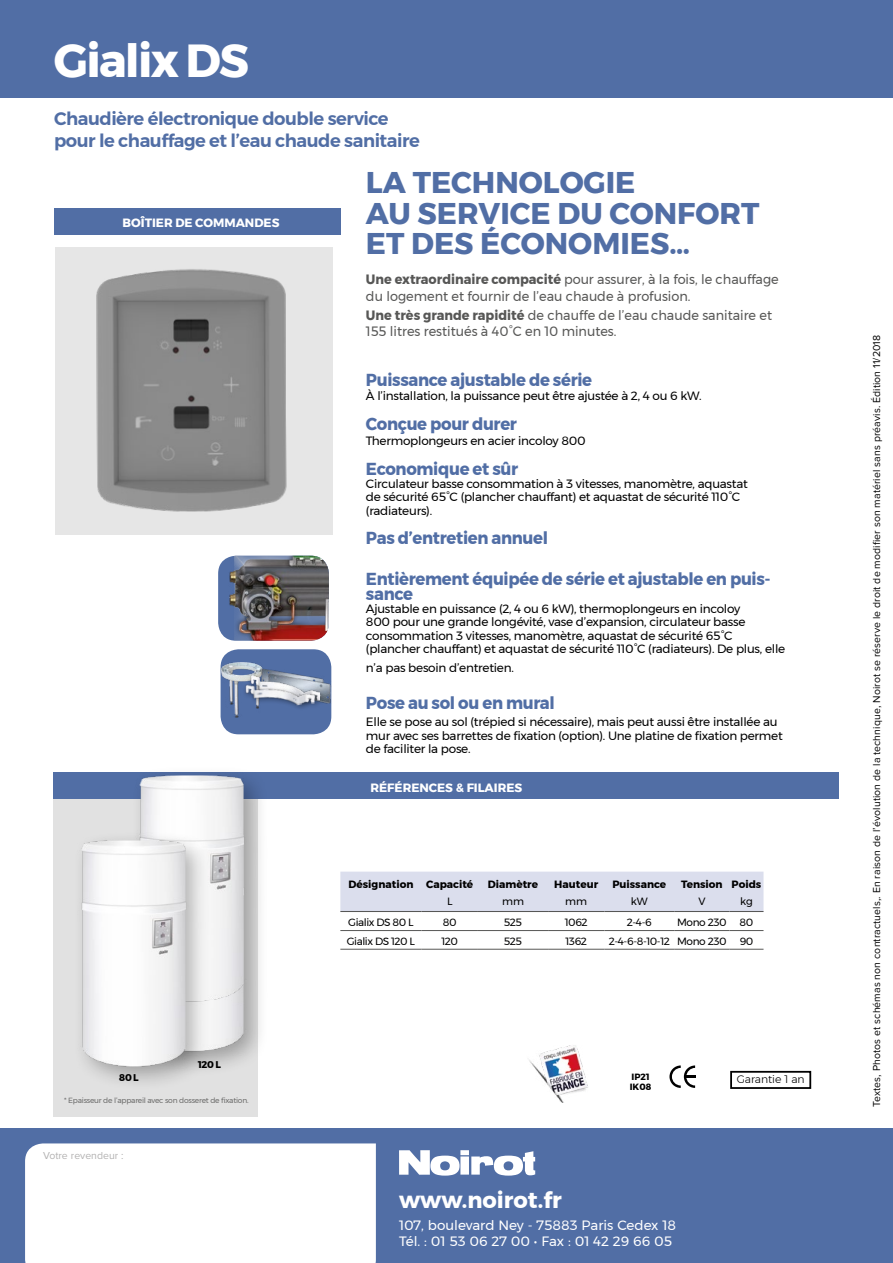
<style>
.page{position:relative;width:893px;height:1263px;background:#fff}
.page>*{position:absolute;margin:0;border:0;box-sizing:border-box;transform-origin:0 0}
.t1{font:700 46.2px "Montserrat";letter-spacing:-.04em;color:#fff}
.t2{font:700 29.85px/30.5px "Montserrat";color:#516ea5}
.t3{font:700 22.5px "Montserrat";color:#fff}
.t4{font:600 18px/22.5px "Montserrat";letter-spacing:-.025em;color:#516ea5}
.t5{font:700 17.4px/14.7px "Montserrat";letter-spacing:-.02em;color:#516ea5;scale:.95 1}
.t6{font:13.5px/16.5px "Montserrat";color:#575756;scale:.95 1}
.t7{font:13.5px/16.2px "Montserrat";color:#fff}
.t8{font:12px/13.4px "Montserrat";letter-spacing:-.02em;color:#000}
.t9{font:700 12px "Montserrat";color:#fff}
.t10{font:300 10.8px "Montserrat";color:#000}
.t11{font:10.5px "Proxima Nova";letter-spacing:.01em;color:#000}
.t12{font:10.5px "Montserrat";letter-spacing:-.04em;color:#000}
.t13{font:700 10.5px "Montserrat";color:#000}
.t14{font:10.5px "Proxima Nova";color:#b3b2b2}
.t15{font:700 9.75px "Montserrat";color:#000}
.t16{font:700 9px/10.8px "Montserrat";color:#000}
.t17{font:7.5px "Montserrat";letter-spacing:-.03em;color:#6d6d6c}
.s1{font-weight:700}
</style>
<div class="page">
<div style="left:0;top:0;width:893px;height:98px;background:#516ea5"></div>
<div style="left:0;top:1128px;width:893px;height:135px;background:#516ea5"></div>
<div style="left:25px;top:1143px;width:351px;height:120px;background:#fff"></div>
<svg style="left:399px;top:1150px;width:136px;height:25px"></svg>
<div style="left:53px;top:799px;width:205px;height:318px;background:#e1e1e1"></div>
<div style="left:54px;top:208px;width:286px;height:26px;background:#516ea5"></div>
<div style="left:53px;top:772px;width:786px;height:27px;background:#516ea5"></div>
<div style="left:55px;top:247px;width:277px;height:288px;background:#e6e6e6"></div>
<img style="left:96px;top:269px;width:191px;height:243px">
<img style="left:218px;top:556px;width:111px;height:85px">
<div style="left:221px;top:649px;width:110px;height:85px;background:#516ea5;border-radius:18px"></div>
<img style="left:221px;top:661px;width:40px;height:57px">
<img style="left:261px;top:666px;width:6px;height:7px">
<img style="left:267px;top:669px;width:64px;height:34px">
<div style="left:247px;top:673px;width:79px;height:33px;background:#000;opacity:.4"></div>
<img style="left:250px;top:675px;width:70px;height:7px">
<div style="left:242px;top:682px;width:79px;height:29px;background:#000;opacity:.4"></div>
<img style="left:245px;top:678px;width:69px;height:32px">
<img style="left:529px;top:1045px;width:59px;height:58px">
<svg style="left:669px;top:1065px;width:26px;height:23px"></svg>
<div style="left:730px;top:1071px;width:81px;height:18px;border:2px solid #000"></div>
<svg style="left:340px;top:872px;width:423px;height:77px"></svg>
<hr style="left:340px;top:930px;width:82px;height:1px;background:#575756">
<hr style="left:422px;top:930px;width:56px;height:1px;background:#575756">
<hr style="left:478px;top:930px;width:70px;height:1px;background:#575756">
<hr style="left:548px;top:930px;width:56px;height:1px;background:#575756">
<hr style="left:604px;top:930px;width:70px;height:1px;background:#575756">
<hr style="left:674px;top:930px;width:55px;height:1px;background:#575756">
<hr style="left:340px;top:949px;width:82px;height:1px;background:#575756">
<hr style="left:422px;top:949px;width:56px;height:1px;background:#575756">
<hr style="left:478px;top:949px;width:70px;height:1px;background:#575756">
<hr style="left:548px;top:949px;width:56px;height:1px;background:#575756">
<hr style="left:604px;top:949px;width:70px;height:1px;background:#575756">
<hr style="left:674px;top:949px;width:55px;height:1px;background:#575756">
<hr style="left:340px;top:911px;width:82px;height:1px;background:#575756">
<hr style="left:422px;top:911px;width:56px;height:1px;background:#575756">
<hr style="left:478px;top:911px;width:70px;height:1px;background:#575756">
<hr style="left:548px;top:911px;width:56px;height:1px;background:#575756">
<hr style="left:604px;top:911px;width:70px;height:1px;background:#575756">
<hr style="left:674px;top:911px;width:55px;height:1px;background:#575756">
<hr style="left:729px;top:911px;width:34px;height:1px;background:#575756">
<hr style="left:729px;top:930px;width:34px;height:1px;background:#575756">
<hr style="left:729px;top:949px;width:34px;height:1px;background:#575756">
<div style="left:131px;top:765px;width:139px;height:311px;background:#000;opacity:.3"></div>
<img style="left:211px;top:1005px;width:36px;height:51px">
<img style="left:136px;top:772px;width:111px;height:233px">
<div style="left:72px;top:830px;width:139px;height:261px;background:#000;opacity:.3"></div>
<img style="left:78px;top:838px;width:110px;height:229px">
<h1 class="t1" style="left:54px;top:24px;width:196px">Gialix DS</h1>
<h3 class="t4" style="left:54px;top:107px;width:367px">Chaudière électronique double service pour le chauffage et l’eau chaude sanitaire</h3>
<p class="t9" style="left:123px;top:213px;width:158px">BOÎTIER DE COMMANDES</p>
<p class="t15" style="left:119px;top:1070px;width:21px">80 L</p>
<p class="t15" style="left:198px;top:1056px;width:24px">120 L</p>
<p class="t17" style="left:64px;top:1094px;width:186px">* Epaisseur de l’appareil avec son dosseret de fixation.</p>
<p class="t14" style="left:43px;top:1150px;width:82px">Votre revendeur :</p>
<h2 class="t2" style="left:366px;top:167px;width:395px">LA TECHNOLOGIE<br>AU SERVICE DU CONFORT<br>ET DES ÉCONOMIES…</h2>
<p class="t6" style="left:366px;top:271px;width:436px"><span class="s1">Une extraordinaire compacité</span> pour assurer, à la fois, le chauffage du logement et fournir de l’eau chaude à profusion.</p>
<p class="t6" style="left:366px;top:306px;width:429px"><span class="s1">Une très grande rapidité</span> de chauffe de l’eau chaude sanitaire et<br>155 litres restitués à 40°C en 10 minutes.</p>
<h3 class="t5" style="left:366px;top:372px;width:240px">Puissance ajustable de série</h3>
<p class="t8" style="left:366px;top:389px;width:337px">À l’installation, la puissance peut être ajustée à 2, 4 ou 6 kW.</p>
<h3 class="t5" style="left:366px;top:417px;width:161px">Conçue pour durer</h3>
<p class="t8" style="left:366px;top:434px;width:221px">Thermoplongeurs en acier incoloy 800</p>
<h3 class="t5" style="left:366px;top:461px;width:162px">Economique et sûr</h3>
<p class="t8" style="left:366px;top:477px;width:383px">Circulateur basse consommation à 3 vitesses, manomètre, aquastat de sécurité 65°C (plancher chauffant) et aquastat de sécurité 110°C (radiateurs).</p>
<h3 class="t5" style="left:366px;top:531px;width:193px">Pas d’entretien annuel</h3>
<h3 class="t5" style="left:366px;top:571px;width:428px">Entièrement équipée de série et ajustable en puis&shy;sance</h3>
<p class="t8" style="left:366px;top:602px;width:421px">Ajustable en puissance (2, 4 ou 6 kW), thermoplongeurs en incoloy<br>800 pour une grande longévité, vase d’expansion, circulateur basse consommation 3 vitesses, manomètre, aquastat de sécurité 65°C (plancher chauffant) et aquastat de sécurité 110°C (radiateurs). De plus, elle</p>
<p class="t8" style="left:366px;top:661px;width:149px">n’a pas besoin d’entretien.</p>
<h3 class="t5" style="left:366px;top:696px;width:200px">Pose au sol ou en mural</h3>
<p class="t8" style="left:366px;top:715px;width:418px">Elle se pose au sol (trépied si nécessaire), mais peut aussi être installée au mur avec ses barrettes de fixation (option). Une platine de fixation permet de faciliter la pose.</p>
<p class="t9" style="left:370px;top:778px;width:153px">RÉFÉRENCES &amp; FILAIRES</p>
<p class="t13" style="left:348px;top:875px;width:126px">Désignation Capacité</p>
<p class="t13" style="left:488px;top:875px;width:52px">Diamètre</p>
<p class="t13" style="left:554px;top:875px;width:45px">Hauteur</p>
<p class="t13" style="left:612px;top:875px;width:55px">Puissance</p>
<p class="t13" style="left:681px;top:875px;width:82px">Tension Poids</p>
<p class="t12" style="left:447px;top:893px;width:7px">L</p>
<p class="t12" style="left:502px;top:893px;width:23px">mm</p>
<p class="t12" style="left:565px;top:893px;width:23px">mm</p>
<p class="t12" style="left:631px;top:893px;width:18px">kW</p>
<p class="t12" style="left:698px;top:893px;width:9px">V</p>
<p class="t12" style="left:740px;top:893px;width:14px">kg</p>
<p class="t12" style="left:348px;top:914px;width:67px">Gialix DS 80 L</p>
<p class="t12" style="left:443px;top:914px;width:15px">80</p>
<p class="t12" style="left:504px;top:914px;width:20px">525</p>
<p class="t12" style="left:565px;top:914px;width:24px">1062</p>
<p class="t12" style="left:627px;top:914px;width:26px">2-4-6</p>
<p class="t12" style="left:677px;top:914px;width:51px">Mono 230</p>
<p class="t12" style="left:740px;top:914px;width:15px">80</p>
<p class="t12" style="left:347px;top:933px;width:70px">Gialix DS 120 L</p>
<p class="t12" style="left:441px;top:933px;width:18px">120</p>
<p class="t12" style="left:504px;top:933px;width:20px">525</p>
<p class="t12" style="left:565px;top:933px;width:23px">1362</p>
<p class="t12" style="left:609px;top:933px;width:119px">2-4-6-8-10-12 Mono 230</p>
<p class="t12" style="left:740px;top:933px;width:15px">90</p>
<p class="t16" style="left:630px;top:1071px;width:23px">IP21<br>IK08</p>
<p class="t10" style="left:737px;top:1071px;width:70px">Garantie 1 an</p>
<h3 class="t3" style="left:399px;top:1182px;width:164px">www.noirot.fr</h3>
<p class="t7" style="left:399px;top:1217px;width:278px">107, boulevard Ney - 75883 Paris Cedex 18<br>Tél. : 01 53 06 27 00 • Fax : 01 42 29 66 05</p>
<p class="t11" style="left:871px;top:1107px;width:773px;rotate:-90deg">Textes, Photos et schémas non contractuels,. En raison de l’évolution de la technique, Noirot se réserve le droit de modifier son matériel sans préavis. Édition 11/2018</p>
</div>
